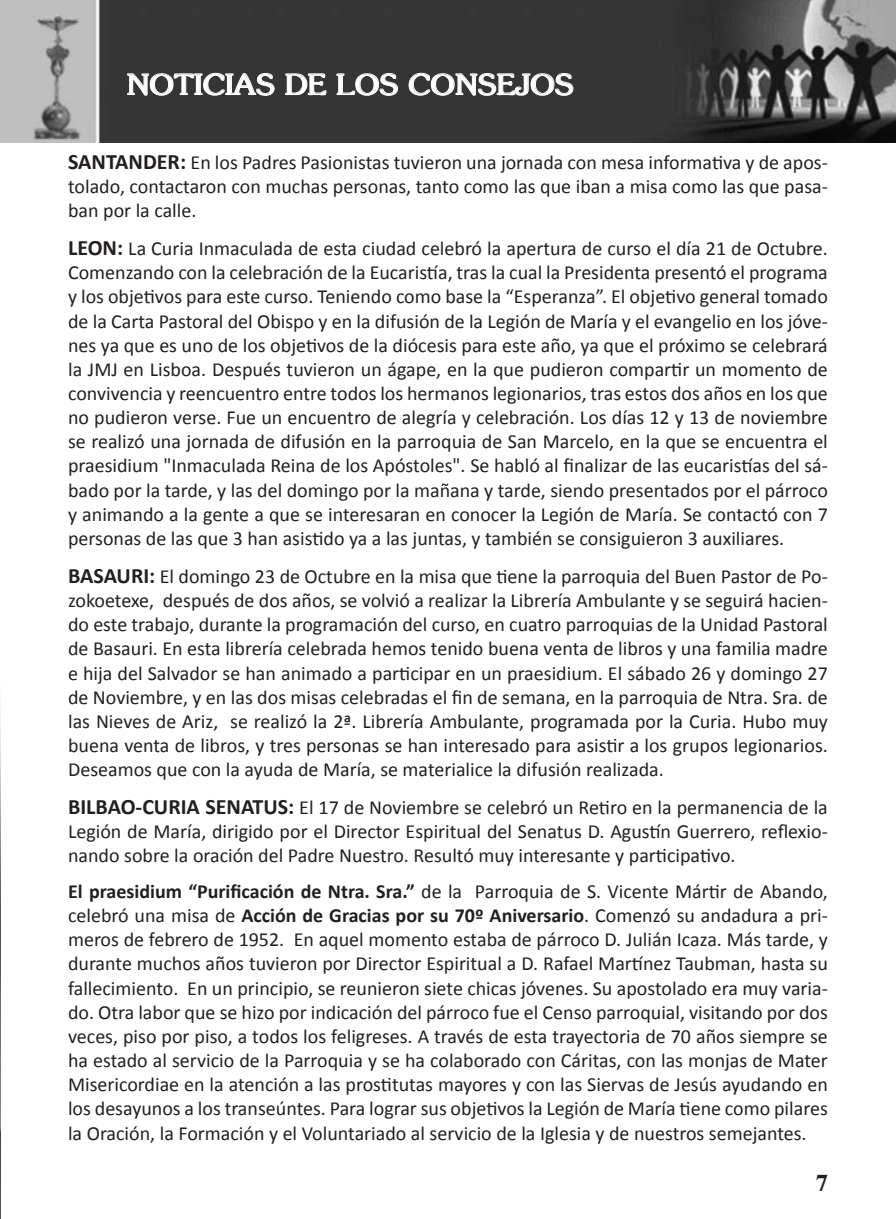
<style>
.page{position:relative;width:896px;height:1219px;background:#fff}
.page>*{position:absolute;margin:0;border:0;box-sizing:border-box;transform-origin:0 0}
.t1{font:700 28px "Souvenir";color:#fff;scale:1.05 1}
.t2{font:700 24px "Times";color:#231f20}
.t3{font:20px/24.2px "Calibri";color:#231f20;text-align:justify}
.s1{font-weight:700;font-size:22px}
.s2{font-weight:700}
</style>
<div class="page">
<img style="left:0;top:709px;width:1px;height:509px">
<img style="left:0;top:0;width:896px;height:143px">
<svg style="left:126px;top:72px;width:149px;height:25px"></svg>
<svg style="left:284px;top:73px;width:43px;height:23px"></svg>
<svg style="left:336px;top:72px;width:62px;height:24px"></svg>
<svg style="left:408px;top:72px;width:166px;height:24px"></svg>
<h1 class="t1" style="left:127px;top:67px;width:427px">NOTICIAS DE LOS CONSEJOS</h1>
<p class="t3" style="left:68px;top:150px;width:761px"><span class="s1">SANTANDER:</span> En los Padres Pasionistas tuvieron una jornada con mesa informativa y de apos&shy;tolado, contactaron con muchas personas, tanto como las que iban a misa como las que pasa&shy;ban por la calle.</p>
<p class="t3" style="left:68px;top:236px;width:761px"><span class="s1">LEON:</span> La Curia Inmaculada de esta ciudad celebró la apertura de curso el día 21 de Octubre.<br>Comenzando con la celebración de la Eucaristía, tras la cual la Presidenta presentó el programa y los objetivos para este curso. Teniendo como base la “Esperanza”. El objetivo general tomado de la Carta Pastoral del Obispo y en la difusión de la Legión de María y el evangelio en los jóve&shy;nes ya que es uno de los objetivos de la diócesis para este año, ya que el próximo se celebrará la JMJ en Lisboa. Después tuvieron un ágape, en la que pudieron compartir un momento de convivencia y reencuentro entre todos los hermanos legionarios, tras estos dos años en los que no pudieron verse. Fue un encuentro de alegría y celebración. Los días 12 y 13 de noviembre se realizó una jornada de difusión en la parroquia de San Marcelo, en la que se encuentra el praesidium "Inmaculada Reina de los Apóstoles". Se habló al finalizar de las eucaristías del sá&shy;bado por la tarde, y las del domingo por la mañana y tarde, siendo presentados por el párroco y animando a la gente a que se interesaran en conocer la Legión de María. Se contactó con 7 personas de las que 3 han asistido ya a las juntas, y también se consiguieron 3 auxiliares.</p>
<p class="t3" style="left:68px;top:564px;width:761px"><span class="s1">BASAURI:</span> El domingo 23 de Octubre en la misa que tiene la parroquia del Buen Pastor de Po&shy;zokoetexe, después de dos años, se volvió a realizar la Librería Ambulante y se seguirá hacien&shy;do este trabajo, durante la programación del curso, en cuatro parroquias de la Unidad Pastoral de Basauri. En esta librería celebrada hemos tenido buena venta de libros y una familia madre e hija del Salvador se han animado a participar en un praesidium. El sábado 26 y domingo 27 de Noviembre, y en las dos misas celebradas el fin de semana, en la parroquia de Ntra. Sra. de las Nieves de Ariz, se realizó la 2ª. Librería Ambulante, programada por la Curia. Hubo muy buena venta de libros, y tres personas se han interesado para asistir a los grupos legionarios.<br>Deseamos que con la ayuda de María, se materialice la difusión realizada.</p>
<p class="t3" style="left:68px;top:795px;width:761px"><span class="s1">BILBAO-CURIA SENATUS:</span> El 17 de Noviembre se celebró un Retiro en la permanencia de la Legión de María, dirigido por el Director Espiritual del Senatus D. Agustín Guerrero, reflexio&shy;nando sobre la oración del Padre Nuestro. Resultó muy interesante y participativo.</p>
<p class="t3" style="left:68px;top:879px;width:761px"><span class="s2">El praesidium “Purificación de Ntra. Sra.”</span> de la Parroquia de S. Vicente Mártir de Abando, celebró una misa de <span class="s2">Acción de Gracias por su 70º Aniversario</span>. Comenzó su andadura a pri&shy;meros de febrero de 1952. En aquel momento estaba de párroco D. Julián Icaza. Más tarde, y durante muchos años tuvieron por Director Espiritual a D. Rafael Martínez Taubman, hasta su fallecimiento. En un principio, se reunieron siete chicas jóvenes. Su apostolado era muy varia&shy;do. Otra labor que se hizo por indicación del párroco fue el Censo parroquial, visitando por dos veces, piso por piso, a todos los feligreses. A través de esta trayectoria de 70 años siempre se ha estado al servicio de la Parroquia y se ha colaborado con Cáritas, con las monjas de Mater Misericordiae en la atención a las prostitutas mayores y con las Siervas de Jesús ayudando en los desayunos a los transeúntes. Para lograr sus objetivos la Legión de María tiene como pilares la Oración, la Formación y el Voluntariado al servicio de la Iglesia y de nuestros semejantes.</p>
<p class="t2" style="left:816px;top:1160px;width:13px">7</p>
</div>
